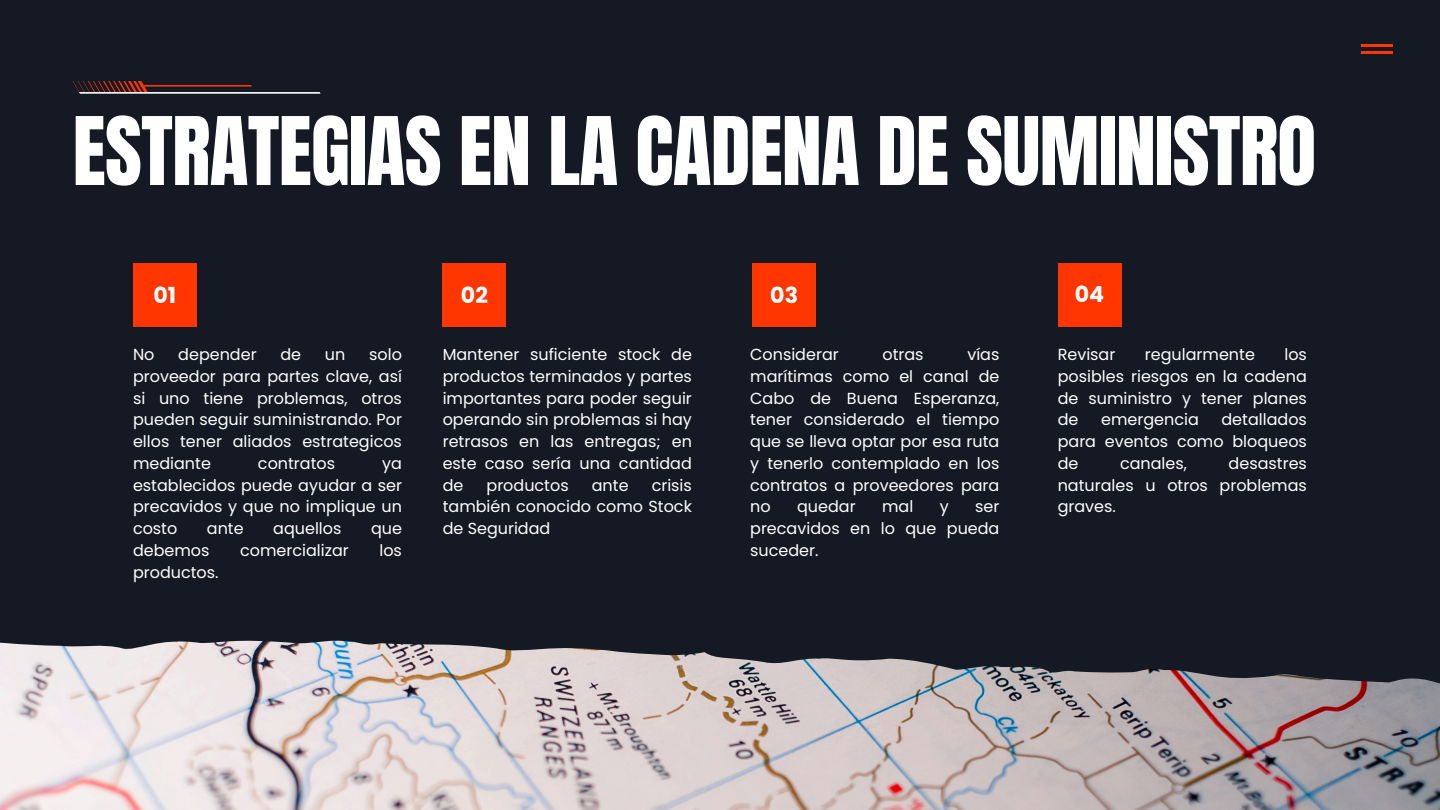
<style>
.page{position:relative;width:1440px;height:810px;background:#151924}
.page>*{position:absolute;margin:0;border:0;box-sizing:border-box;transform-origin:0 0}
.t1{font:80.3px "Anton";letter-spacing:-.01em;color:#fff}
.t2{font:700 22.1px "Poppins";color:#fff}
.t3{font:16px/21.8px "Poppins";color:#fff;text-align:justify}
</style>
<div class="page">
<hr style="left:1362px;top:45px;width:31px;height:2px;background:#ff3600">
<hr style="left:1362px;top:52px;width:31px;height:2px;background:#ff3600">
<svg style="left:73px;top:81px;width:248px;height:13px"></svg>
<div style="left:133px;top:264px;width:64px;height:63px;background:#ff3600"></div>
<div style="left:443px;top:264px;width:63px;height:63px;background:#ff3600"></div>
<div style="left:752px;top:264px;width:64px;height:63px;background:#ff3600"></div>
<div style="left:1058px;top:263px;width:63px;height:64px;background:#ff3600"></div>
<img style="left:0;top:641px;width:1440px;height:169px">
<p class="t1" style="left:73px;top:94px;width:1245px">ESTRATEGIAS EN LA CADENA DE SUMINISTRO</p>
<h1 class="t2" style="left:153px;top:279px;width:24px">01</h1>
<p class="t2" style="left:461px;top:279px;width:29px">02</p>
<p class="t2" style="left:770px;top:279px;width:29px">03</p>
<p class="t2" style="left:1075px;top:279px;width:31px">04</p>
<p class="t3" style="left:133px;top:344px;width:270px;text-indent:236px">solo proveedor para partes clave, así si uno tiene problemas, otros pueden seguir suministrando. Por ellos tener aliados estrategicos mediante</p>
<p class="t3" style="left:133px;top:344px;width:23px">No</p>
<p class="t3" style="left:178px;top:344px;width:80px">depender</p>
<p class="t3" style="left:280px;top:344px;width:22px">de</p>
<p class="t3" style="left:325px;top:344px;width:22px">un</p>
<p class="t3" style="left:258px;top:452px;width:79px">contratos</p>
<p class="t3" style="left:133px;top:452px;width:270px;text-indent:249px">ya establecidos puede ayudar a ser precavidos y que no implique un costo</p>
<p class="t3" style="left:207px;top:518px;width:38px">ante</p>
<p class="t3" style="left:273px;top:518px;width:70px">aquellos</p>
<p class="t3" style="left:371px;top:518px;width:32px">que</p>
<p class="t3" style="left:133px;top:539px;width:78px">debemos</p>
<p class="t3" style="left:240px;top:539px;width:110px">comercializar</p>
<p class="t3" style="left:379px;top:539px;width:24px">los</p>
<p class="t3" style="left:133px;top:561px;width:87px">productos.</p>
<p class="t3" style="left:443px;top:344px;width:251px">Mantener suficiente stock de productos terminados y partes importantes para poder seguir operando sin problemas si hay retrasos en las entregas; en este caso sería una cantidad de</p>
<p class="t3" style="left:443px;top:474px;width:251px;text-indent:209px">crisis también conocido como Stock de Seguridad</p>
<p class="t3" style="left:487px;top:474px;width:84px">productos</p>
<p class="t3" style="left:592px;top:474px;width:38px">ante</p>
<p class="t3" style="left:750px;top:344px;width:251px;text-indent:217px">vías marítimas como el canal de Cabo de Buena Esperanza, tener considerado el tiempo que se lleva optar por esa ruta y tenerlo contemplado en los contratos a proveedores para no</p>
<p class="t3" style="left:750px;top:344px;width:90px">Considerar</p>
<p class="t3" style="left:882px;top:344px;width:43px">otras</p>
<p class="t3" style="left:797px;top:496px;width:60px">quedar</p>
<p class="t3" style="left:882px;top:496px;width:33px">mal</p>
<p class="t3" style="left:940px;top:496px;width:11px">y</p>
<p class="t3" style="left:750px;top:496px;width:251px;text-indent:225px">ser precavidos en lo que pueda suceder.</p>
<p class="t3" style="left:1058px;top:344px;width:59px">Revisar</p>
<p class="t3" style="left:1145px;top:344px;width:112px">regularmente</p>
<p class="t3" style="left:1058px;top:344px;width:251px;text-indent:227px">los posibles riesgos en la cadena de suministro y tener planes de</p>
<p class="t3" style="left:1101px;top:409px;width:99px">emergencia</p>
<p class="t3" style="left:1058px;top:409px;width:251px;text-indent:164px">detallados para eventos como bloqueos de</p>
<p class="t3" style="left:1058px;top:452px;width:251px;text-indent:171px">desastres naturales u otros problemas graves.</p>
<p class="t3" style="left:1120px;top:452px;width:68px">canales,</p>
</div>
